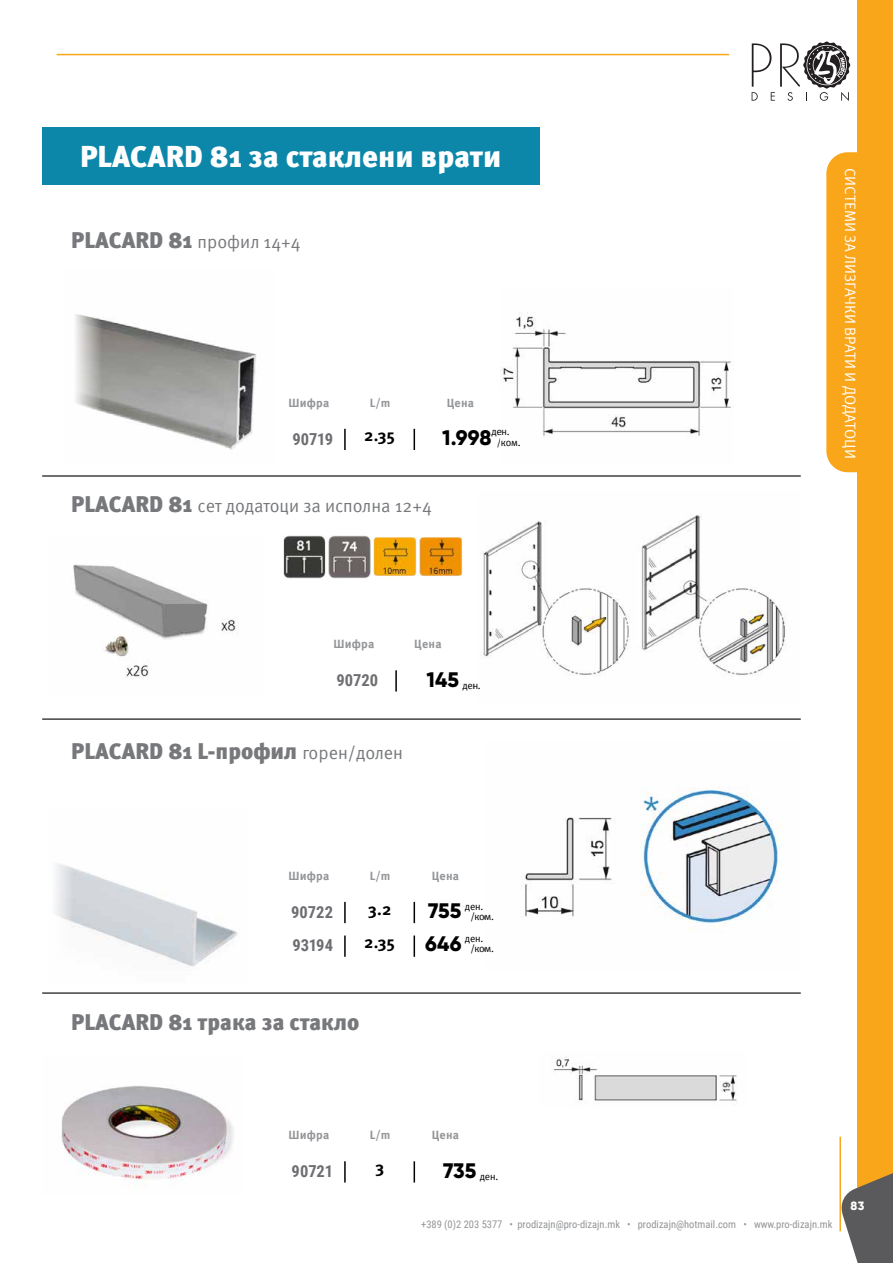
<style>
.page{position:relative;width:893px;height:1263px;background:#fff}
.page>*{position:absolute;margin:0;border:0;box-sizing:border-box;transform-origin:0 0}
.t1{font:900 30px "Meta Pro";color:#fff}
.t2{font:900 22.5px "Meta Pro";color:#77787b}
.t3{font:800 21px/33px "Gilroy";letter-spacing:.005em;color:#000}
.t4{font:18px "Meta Pro";color:#77787b}
.t5{font:700 16.5px/33px "Roboto Condensed";color:#6d6e71}
.t6{font:700 16.5px/33px "Meta Pro";color:#000}
.t7{font:15px "Meta Pro";color:#fff}
.t8{font:700 12px "Meta Pro";letter-spacing:.015em;color:#939598}
.t9{font:800 12px "Gilroy";color:#fff}
.t10{font:10.5px "Roboto Condensed";color:#939598}
.t11{font:10.2px/10.4px "Meta Pro";letter-spacing:-.025em;color:#000}
.s1{font-weight:900;font-size:22.5px}
.s2{font-weight:400;font-size:18px}
</style>
<div class="page">
<div style="left:42px;top:127px;width:497px;height:58px;background:#0c87aa"></div>
<hr style="left:42px;top:718px;width:759px;height:2px;background:#414042">
<hr style="left:42px;top:475px;width:759px;height:2px;background:#414042">
<hr style="left:42px;top:992px;width:759px;height:2px;background:#414042">
<img style="left:73px;top:564px;width:166px;height:114px">
<img style="left:283px;top:535px;width:180px;height:44px">
<hr style="left:395px;top:670px;width:2px;height:21px;background:#000">
<hr style="left:344px;top:902px;width:2px;height:21px;background:#000">
<hr style="left:344px;top:935px;width:2px;height:22px;background:#000">
<hr style="left:344px;top:429px;width:2px;height:21px;background:#000">
<hr style="left:344px;top:1161px;width:2px;height:21px;background:#000">
<svg style="left:414px;top:902px;width:1px;height:21px"></svg>
<svg style="left:414px;top:935px;width:1px;height:22px"></svg>
<svg style="left:414px;top:429px;width:1px;height:21px"></svg>
<svg style="left:414px;top:1161px;width:1px;height:21px"></svg>
<img style="left:55px;top:863px;width:183px;height:104px">
<img style="left:61px;top:1085px;width:172px;height:101px">
<img style="left:552px;top:1057px;width:185px;height:45px">
<img style="left:75px;top:314px;width:182px;height:136px">
<img style="left:480px;top:514px;width:306px;height:162px">
<img style="left:521px;top:787px;width:263px;height:141px">
<img style="left:500px;top:312px;width:231px;height:124px">
<div style="left:826px;top:152px;width:66px;height:320px;background:#faa61a;border-radius:21px"></div>
<div style="left:858px;top:0;width:35px;height:1211px;background:#faa61a"></div>
<svg style="left:839px;top:1141px;width:54px;height:122px"></svg>
<hr style="left:839px;top:1137px;width:2px;height:94px;background:#faa61a">
<hr style="left:57px;top:54px;width:672px;height:1px;background:#faa61a">
<svg style="left:752px;top:42px;width:98px;height:59px"></svg>
<h1 class="t1" style="left:80px;top:133px;width:423px">PLACARD 81 за стаклени врати</h1>
<h3 class="t4" style="left:71px;top:228px;width:231px"><span class="s1">PLACARD 81</span> профил 14+4</h3>
<p class="t8" style="left:289px;top:393px;width:42px">Шифра</p>
<h3 class="t5" style="left:292px;top:422px;width:42px">90719</h3>
<p class="t8" style="left:370px;top:393px;width:22px">L/m</p>
<h3 class="t6" style="left:364px;top:417px;width:32px">2.35</h3>
<p class="t8" style="left:447px;top:393px;width:29px">Цена</p>
<p class="t11" style="left:497px;top:426px;width:25px;text-indent:-5px">ден. /ком.</p>
<h3 class="t3" style="left:442px;top:421px;width:51px">1.998</h3>
<h3 class="t4" style="left:71px;top:492px;width:362px"><span class="s1">PLACARD 81</span> сет додатоци за исполна 12+4</h3>
<h3 class="t7" style="left:862px;top:168px;width:292px;rotate:90deg">СИСТЕМИ ЗА ЛИЗГАЧКИ ВРАТИ И ДОДАТОЦИ</h3>
<p class="t8" style="left:334px;top:635px;width:42px">Шифра</p>
<h3 class="t5" style="left:336px;top:663px;width:43px">90720</h3>
<p class="t8" style="left:414px;top:635px;width:29px">Цена</p>
<h3 class="t3" style="left:426px;top:663px;width:34px">145</h3>
<p class="t11" style="left:462px;top:680px;width:20px">ден.</p>
<h2 class="t2" style="left:71px;top:733px;width:333px">PLACARD 81 L-профил <span class="s2">горен/долен</span></h2>
<p class="t8" style="left:289px;top:866px;width:42px">Шифра</p>
<p class="t8" style="left:370px;top:866px;width:22px">L/m</p>
<p class="t8" style="left:432px;top:866px;width:29px">Цена</p>
<h3 class="t5" style="left:291px;top:895px;width:43px">90722<br>93194</h3>
<h3 class="t6" style="left:364px;top:892px;width:32px">3.2<br>2.35</h3>
<h3 class="t3" style="left:425px;top:894px;width:38px">755<br>646</h3>
<p class="t11" style="left:465px;top:900px;width:20px">ден.</p>
<p class="t11" style="left:465px;top:932px;width:20px">ден.</p>
<p class="t11" style="left:470px;top:911px;width:25px">/ком.</p>
<p class="t11" style="left:470px;top:943px;width:25px">/ком.</p>
<h2 class="t2" style="left:71px;top:1004px;width:290px">PLACARD 81 трака за стакло</h2>
<p class="t8" style="left:289px;top:1126px;width:42px">Шифра</p>
<h3 class="t5" style="left:292px;top:1154px;width:43px">90721</h3>
<p class="t8" style="left:370px;top:1125px;width:22px">L/m</p>
<h3 class="t6" style="left:375px;top:1150px;width:11px">3</h3>
<p class="t8" style="left:432px;top:1126px;width:29px">Цена</p>
<h3 class="t3" style="left:443px;top:1153px;width:35px">735</h3>
<p class="t11" style="left:480px;top:1171px;width:20px">ден.</p>
<p class="t10" style="left:421px;top:1217px;width:413px">+389 (0)2 203 5377 • prodizajn@pro-dizajn.mk • prodizajn@hotmail.com • www.pro-dizajn.mk</p>
<p class="t9" style="left:851px;top:1198px;width:15px">83</p>
</div>
